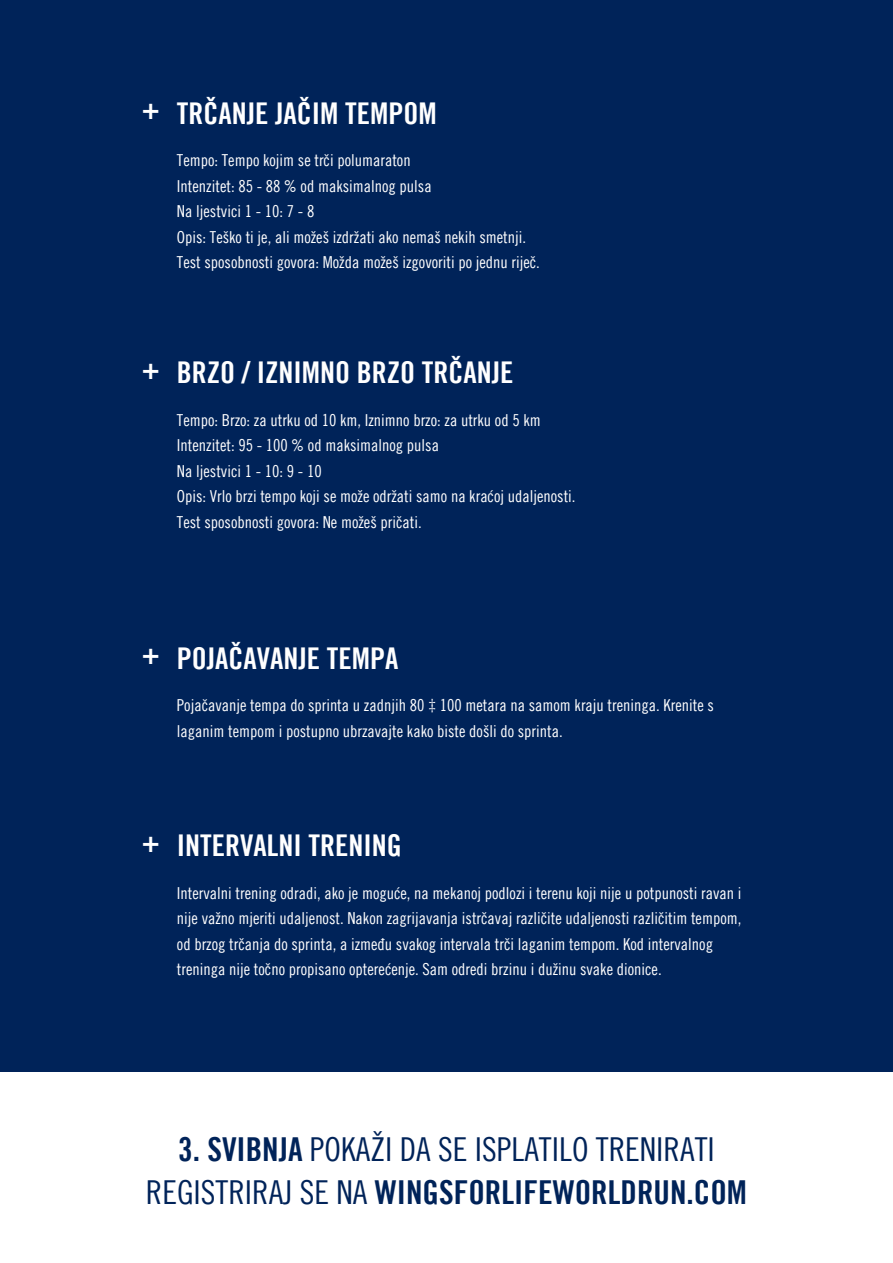
<style>
.page{position:relative;width:893px;height:1263px;background:#fff}
.page>*{position:absolute;margin:0;border:0;box-sizing:border-box;transform-origin:0 0}
.t1{font:33px "Trade Gothic PF Bold Cond Twenty";color:#002359}
.t2{font:33px "Trade Gothic PF Cond Eighteen";color:#002359}
.t3{font:30px "Trade Gothic PF Bold Cond Twenty";color:#fff}
.t4{font:30px "Trade Gothic LT Std Bd Cn 20";color:#fff}
.t5{font:16.5px/25.5px "Trade Gothic PF Cond Eighteen";color:#fff}
.s1{font-family:"Trade Gothic LT Std Bd Cn 20"}
.s2{font-family:"Trade Gothic PF Bold Cond Twenty"}
.s3{font-family:"Trade Gothic PF Cond Eighteen"}
</style>
<div class="page">
<div style="left:0;top:0;width:893px;height:1072px;background:#002359"></div>
<h2 class="t3" style="left:142px;top:95px;width:296px"><span class="s1">+</span> TRČANJE JAČIM TEMPOM</h2>
<p class="t5" style="left:177px;top:147px;width:364px">Tempo: Tempo kojim se trči polumaraton<br>Intenzitet: 85 - 88 % od maksimalnog pulsa<br>Na ljestvici 1 - 10: 7 - 8<br>Opis: Teško ti je, ali možeš izdržati ako nemaš nekih smetnji.<br>Test sposobnosti govora: Možda možeš izgovoriti po jednu riječ.</p>
<h2 class="t4" style="left:142px;top:350px;width:19px">+</h2>
<h2 class="t3" style="left:177px;top:355px;width:338px">BRZO / IZNIMNO BRZO TRČANJE</h2>
<p class="t5" style="left:177px;top:407px;width:400px">Tempo: Brzo: za utrku od 10 km, Iznimno brzo: za utrku od 5 km Intenzitet: 95 - 100 % od maksimalnog pulsa<br>Na ljestvici 1 - 10: 9 - 10<br>Opis: Vrlo brzi tempo koji se može održati samo na kraćoj udaljenosti.<br>Test sposobnosti govora: Ne možeš pričati.</p>
<h2 class="t4" style="left:142px;top:635px;width:19px">+</h2>
<h2 class="t3" style="left:177px;top:640px;width:223px">POJAČAVANJE TEMPA</h2>
<p class="t5" style="left:177px;top:692px;width:538px">Pojačavanje tempa do sprinta u zadnjih 80 – 100 metara na samom kraju treninga. Krenite s laganim tempom i postupno ubrzavajte kako biste došli do sprinta.</p>
<h2 class="t4" style="left:142px;top:823px;width:19px">+</h2>
<h2 class="t3" style="left:177px;top:827px;width:226px">INTERVALNI TRENING</h2>
<p class="t5" style="left:177px;top:880px;width:566px">Intervalni trening odradi, ako je moguće, na mekanoj podlozi i terenu koji nije u potpunosti ravan i nije važno mjeriti udaljenost. Nakon zagrijavanja istrčavaj različite udaljenosti različitim tempom, od brzog trčanja do sprinta, a između svakog intervala trči laganim tempom. Kod intervalnog treninga nije točno propisano opterećenje. Sam odredi brzinu i dužinu svake dionice.</p>
<h1 class="t2" style="left:178px;top:1129px;width:538px"><span class="s2">3. SVIBNJA</span> POKAŽI DA SE ISPLATILO TRENIRATI</h1>
<h1 class="t1" style="left:146px;top:1173px;width:603px"><span class="s3">REGISTRIRAJ SE NA</span> WINGSFORLIFEWORLDRUN.COM</h1>
</div>
